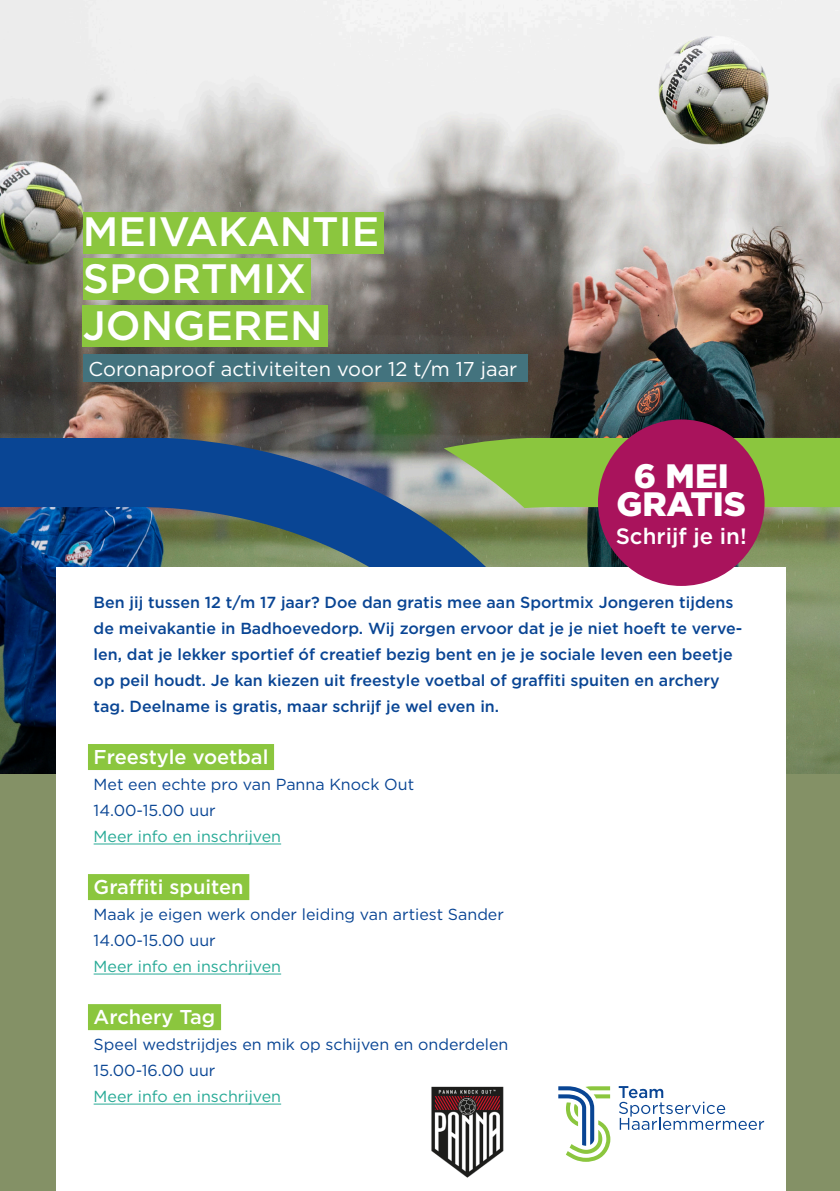
<style>
.page{position:relative;width:840px;height:1191px;background:#fff}
.page>*{position:absolute;margin:0;border:0;box-sizing:border-box;transform-origin:0 0}
.intro{font:500 41px "Gotham";color:#fff}
.t1{font:900 33.8px "Gotham";color:#fff}
.t2{font:500 22.2px "Gotham";color:#fff}
.Paragraph_Style_2{font:500 20px "Gotham";color:#fff}
.pt{font:20px "Gotham";color:#fff}
.pt-2{font:500 16px/26px "Gotham";color:#094594}
.pt-3{font:16px "Gotham";color:#094594}
.pt-4{font:16px "Gotham";color:#28aa96}
</style>
<div class="page">
<div style="left:0;top:0;width:839px;height:1191px;background:#849166"></div>
<img style="left:0;top:0;width:839px;height:773px">
<div style="left:571px;top:438px;width:268px;height:70px;background:#8bc63e"></div>
<svg style="left:0;top:438px;width:571px;height:129px;background:#3f687d"></svg>
<div style="left:57px;top:567px;width:728px;height:624px;background:#fff"></div>
<svg style="left:558px;top:1086px;width:52px;height:75px"></svg>
<svg style="left:618px;top:1086px;width:145px;height:44px"></svg>
<div style="left:597px;top:419px;width:167px;height:167px;background:#a9135c;border-radius:50%"></div>
<div style="left:83px;top:212px;width:300px;height:41px;background:#8bc63e"></div>
<div style="left:88px;top:744px;width:186px;height:26px;background:#8bc63e"></div>
<hr style="left:94px;top:843px;width:187px;height:1px;background:#28aa96">
<div style="left:88px;top:874px;width:161px;height:26px;background:#8bc63e"></div>
<hr style="left:94px;top:973px;width:187px;height:1px;background:#28aa96">
<div style="left:88px;top:1004px;width:133px;height:26px;background:#8bc63e"></div>
<hr style="left:94px;top:1103px;width:187px;height:1px;background:#28aa96">
<img style="left:431px;top:1086px;width:73px;height:91px">
<div style="left:83px;top:355px;width:444px;height:27px;background:#43737e"></div>
<div style="left:83px;top:259px;width:227px;height:41px;background:#8bc63e"></div>
<div style="left:83px;top:305px;width:245px;height:41px;background:#8bc63e"></div>
<p class="intro" style="left:83px;top:205px;width:298px">MEIVAKANTIE</p>
<p class="intro" style="left:83px;top:252px;width:224px">SPORTMIX</p>
<p class="intro" style="left:83px;top:298px;width:241px">JONGEREN</p>
<p class="pt" style="left:89px;top:356px;width:430px">Coronaproof activiteiten voor 12 t/m 17 jaar</p>
<p class="t1" style="left:633px;top:453px;width:96px">6 MEI</p>
<p class="t1" style="left:616px;top:481px;width:131px">GRATIS</p>
<p class="t2" style="left:615px;top:522px;width:132px">Schrijf je in!</p>
<p class="pt-2" style="left:94px;top:589px;width:650px">Ben jij tussen 12 t/m 17 jaar? Doe dan gratis mee aan Sportmix Jongeren tijdens de meivakantie in Badhoevedorp. Wij zorgen ervoor dat je je niet hoeft te verve&shy;len, dat je lekker sportief óf creatief bezig bent en je je sociale leven een beetje op peil houdt. Je kan kiezen uit freestyle voetbal of graffiti spuiten en archery tag. Deelname is gratis, maar schrijf je wel even in.</p>
<p class="Paragraph_Style_2" style="left:94px;top:744px;width:176px">Freestyle voetbal</p>
<p class="pt-3" style="left:94px;top:774px;width:322px">Met een echte pro van Panna Knock Out</p>
<p class="pt-3" style="left:94px;top:800px;width:123px">14.00-15.00 uur</p>
<p class="pt-4" style="left:94px;top:826px;width:189px">Meer info en inschrijven</p>
<p class="Paragraph_Style_2" style="left:94px;top:874px;width:151px">Graffiti spuiten</p>
<p class="pt-3" style="left:94px;top:904px;width:411px">Maak je eigen werk onder leiding van artiest Sander</p>
<p class="pt-3" style="left:94px;top:930px;width:123px">14.00-15.00 uur</p>
<p class="pt-4" style="left:94px;top:956px;width:189px">Meer info en inschrijven</p>
<p class="Paragraph_Style_2" style="left:94px;top:1004px;width:123px">Archery Tag</p>
<p class="pt-3" style="left:94px;top:1034px;width:416px">Speel wedstrijdjes en mik op schijven en onderdelen</p>
<p class="pt-3" style="left:94px;top:1060px;width:123px">15.00-16.00 uur</p>
<p class="pt-4" style="left:94px;top:1086px;width:189px">Meer info en inschrijven</p>
</div>
